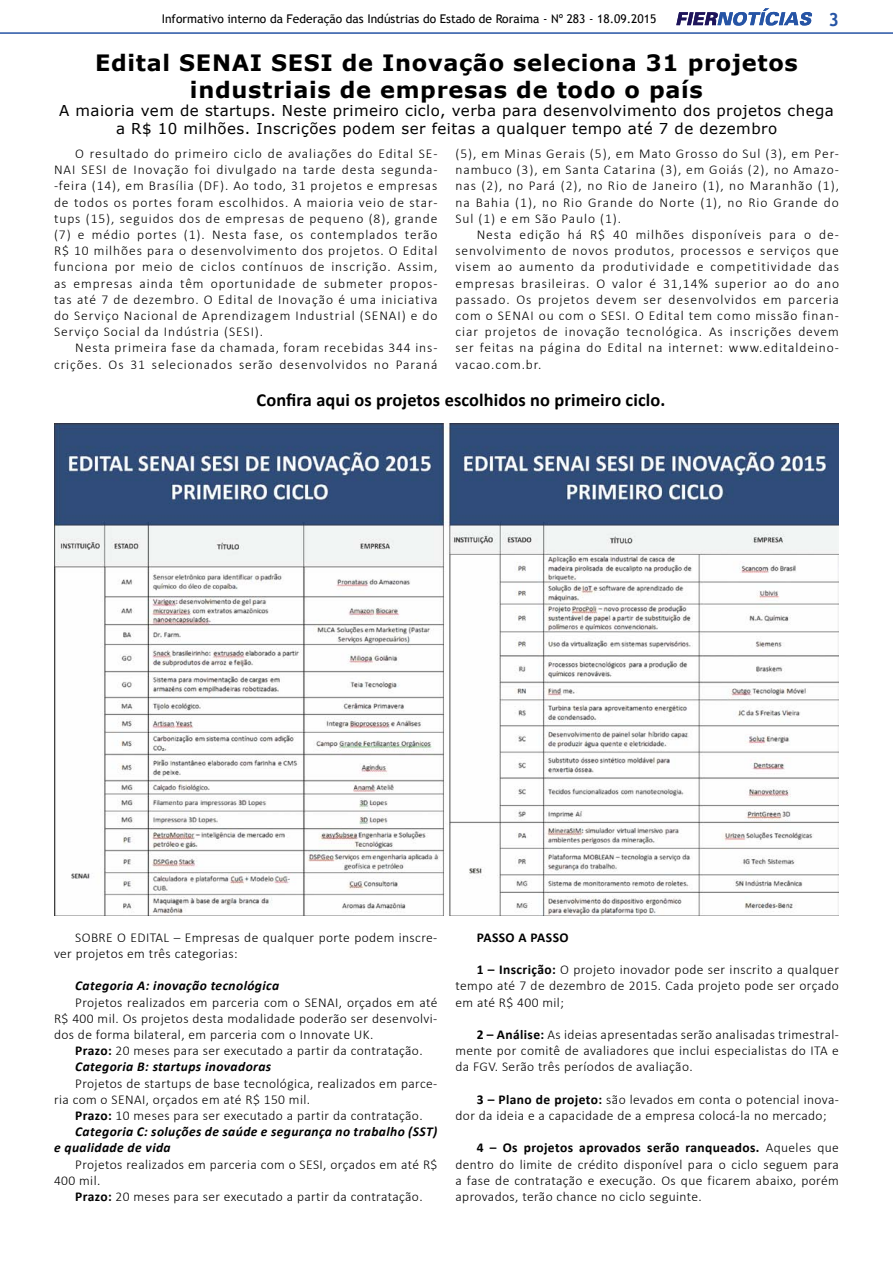
<style>
.page{position:relative;width:893px;height:1263px;background:#fff}
.page>*{position:absolute;margin:0;border:0;box-sizing:border-box;transform-origin:0 0}
.t1{font:700 22.5px/27px "Verdana";letter-spacing:.03em;color:#000;text-align:center}
.t2{font:700 18.3px "Calibri";letter-spacing:.005em;color:#000}
.t3{font:700 18px "Trebuchet MS";color:#2654a5}
.t4{font:15px/18px "Verdana";letter-spacing:.03em;color:#000;text-align:center}
.t5{font:300 13.5px/16.2px "Calibri";letter-spacing:.03em;color:#000;text-align:justify}
.t6{font:300 13.5px/16.2px "Calibri";letter-spacing:.07em;color:#000;text-align:right}
.t7{font:italic 700 13.5px "Calibri";letter-spacing:.03em;color:#000}
.t8{font:700 13.5px "Calibri";letter-spacing:.03em;color:#000}
.t9{font:12px "Trebuchet MS";color:#000}
.s1{font-weight:700}
.s2{font-weight:700;font-style:italic}
</style>
<div class="page">
<svg style="left:676px;top:8px;width:136px;height:18px"></svg>
<hr style="left:0;top:32px;width:893px;height:2px;background:#2654a5">
<img style="left:54px;top:424px;width:785px;height:492px">
<p class="t9" style="left:162px;top:11px;width:496px">Informativo interno da Federação das Indústrias do Estado de Roraima - Nº 283 - 18.09.2015</p>
<h3 class="t3" style="left:828px;top:8px;width:12px">3</h3>
<h1 class="t1" style="left:95px;top:49px;width:704px">Edital SENAI SESI de Inovação seleciona 31 projetos industriais de empresas de todo o país</h1>
<p class="t4" style="left:59px;top:101px;width:776px">A maioria vem de startups. Neste primeiro ciclo, verba para desenvolvimento dos projetos chega a R$ 10 milhões. Inscrições podem ser feitas a qualquer tempo até 7 de dezembro</p>
<p class="t5" style="left:54px;top:145px;width:385px;text-indent:21px">O resultado do primeiro ciclo de avaliações do Edital SE-NAI SESI de Inovação foi divulgado na tarde desta segunda--feira (14), em Brasília (DF). Ao todo, 31 projetos e empresas de todos os portes foram escolhidos. A maioria veio de star&shy;tups (15), seguidos dos de empresas de pequeno (8), grande (7) e médio portes (1). Nesta fase, os contemplados terão R$ 10 milhões para o desenvolvimento dos projetos. O Edital funciona por meio de ciclos contínuos de inscrição. Assim, as empresas ainda têm oportunidade de submeter propos&shy;tas até 7 de dezembro. O Edital de Inovação é uma iniciativa do Serviço Nacional de Aprendizagem Industrial (SENAI) e do Serviço Social da Indústria (SESI).</p>
<p class="t6" style="left:54px;top:340px;width:385px">Nesta primeira fase da chamada, foram recebidas 344 ins&shy;crições. Os 31 selecionados serão desenvolvidos no Paraná</p>
<h2 class="t2" style="left:257px;top:388px;width:410px">Confira aqui os projetos escolhidos no primeiro ciclo.</h2>
<p class="t5" style="left:455px;top:145px;width:385px">(5), em Minas Gerais (5), em Mato Grosso do Sul (3), em Per&shy;nambuco (3), em Santa Catarina (3), em Goiás (2), no Amazo&shy;nas (2), no Pará (2), no Rio de Janeiro (1), no Maranhão (1), na Bahia (1), no Rio Grande do Norte (1), no Rio Grande do Sul (1) e em São Paulo (1).</p>
<p class="t5" style="left:455px;top:226px;width:385px;text-indent:21px">Nesta edição há R$ 40 milhões disponíveis para o de&shy;senvolvimento de novos produtos, processos e serviços que visem ao aumento da produtividade e competitividade das empresas brasileiras. O valor é 31,14% superior ao do ano passado. Os projetos devem ser desenvolvidos em parceria com o SENAI ou com o SESI. O Edital tem como missão finan&shy;ciar projetos de inovação tecnológica. As inscrições devem ser feitas na página do Edital na internet: www.editaldeino&shy;vacao.com.br.</p>
<p class="t5" style="left:54px;top:929px;width:385px;text-indent:21px">SOBRE O EDITAL – Empresas de qualquer porte podem inscre&shy;ver projetos em três categorias:</p>
<p class="t7" style="left:75px;top:977px;width:205px">Categoria A: inovação tecnológica</p>
<p class="t5" style="left:54px;top:994px;width:385px;text-indent:21px">Projetos realizados em parceria com o SENAI, orçados em até R$ 400 mil. Os projetos desta modalidade poderão ser desenvolvi&shy;dos de forma bilateral, em parceria com o Innovate UK.</p>
<p class="t5" style="left:75px;top:1042px;width:349px"><span class="s1">Prazo:</span> 20 meses para ser executado a partir da contratação.<br><span class="s2">Categoria B: startups inovadoras</span></p>
<p class="t5" style="left:54px;top:1075px;width:385px;text-indent:21px">Projetos de startups de base tecnológica, realizados em parce&shy;ria com o SENAI, orçados em até R$ 150 mil.</p>
<p class="t5" style="left:75px;top:1107px;width:349px"><span class="s1">Prazo:</span> 10 meses para ser executado a partir da contratação.</p>
<p class="t7" style="left:75px;top:1123px;width:364px">Categoria C: soluções de saúde e segurança no trabalho (SST)</p>
<p class="t7" style="left:54px;top:1139px;width:118px">e qualidade de vida</p>
<p class="t5" style="left:54px;top:1156px;width:385px;text-indent:21px">Projetos realizados em parceria com o SESI, orçados em até R$<br>400 mil.</p>
<p class="t5" style="left:75px;top:1188px;width:349px"><span class="s1">Prazo:</span> 20 meses para ser executado a partir da contratação.</p>
<p class="t8" style="left:477px;top:929px;width:93px">PASSO A PASSO</p>
<p class="t5" style="left:455px;top:961px;width:385px;text-indent:21px"><span class="s1">1 – Inscrição:</span> O projeto inovador pode ser inscrito a qualquer tempo até 7 de dezembro de 2015. Cada projeto pode ser orçado em até R$ 400 mil;</p>
<p class="t5" style="left:455px;top:1026px;width:385px;text-indent:21px"><span class="s1">2 – Análise:</span> As ideias apresentadas serão analisadas trimestral&shy;mente por comitê de avaliadores que inclui especialistas do ITA e da FGV. Serão três períodos de avaliação.</p>
<p class="t5" style="left:455px;top:1091px;width:385px;text-indent:21px"><span class="s1">3 – Plano de projeto:</span> são levados em conta o potencial inova&shy;dor da ideia e a capacidade de a empresa colocá-la no mercado;</p>
<p class="t5" style="left:455px;top:1140px;width:385px;text-indent:21px"><span class="s1">4 – Os projetos aprovados serão ranqueados.</span> Aqueles que dentro do limite de crédito disponível para o ciclo seguem para a fase de contratação e execução. Os que ficarem abaixo, porém aprovados, terão chance no ciclo seguinte.</p>
</div>
